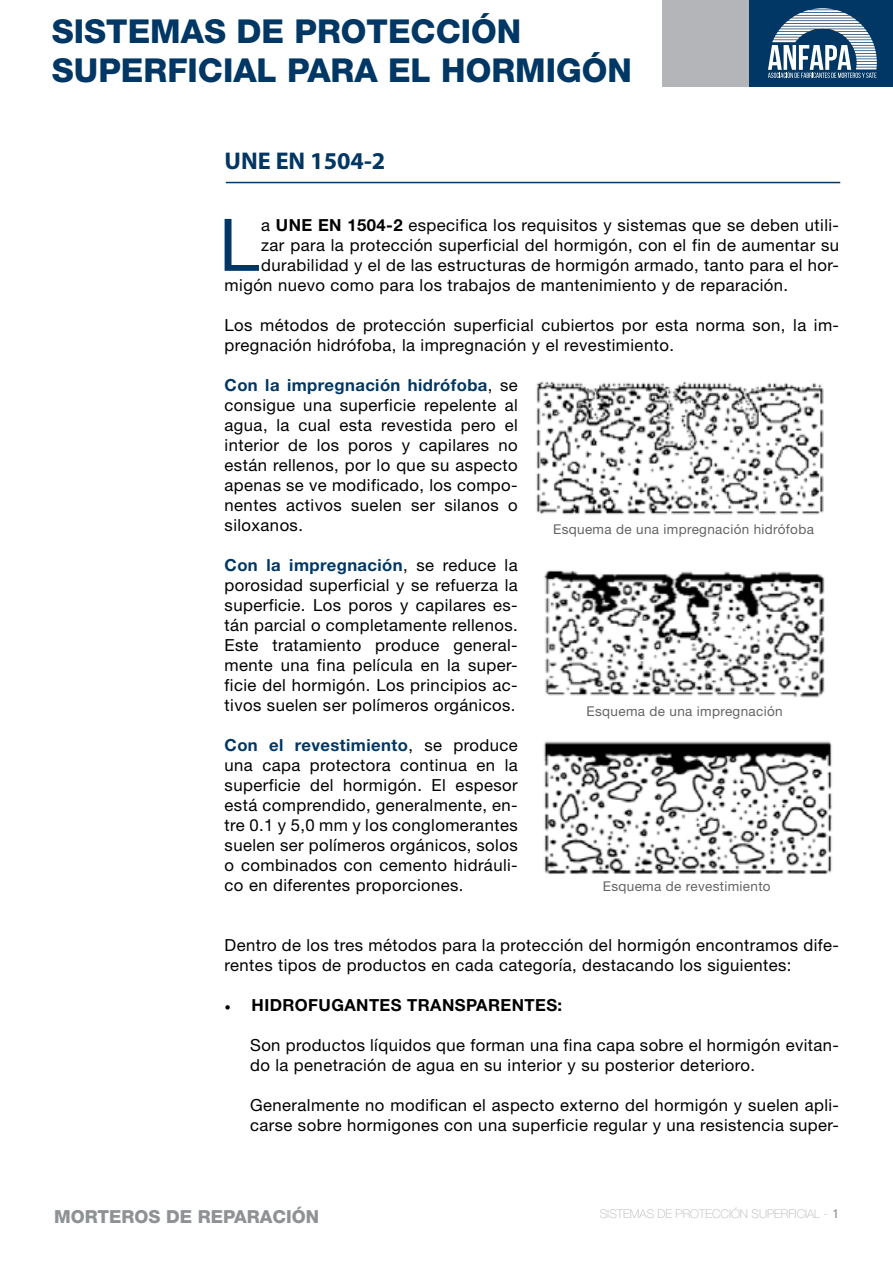
<style>
.page{position:relative;width:893px;height:1263px;background:#fff}
.page>*{position:absolute;margin:0;border:0;box-sizing:border-box;transform-origin:0 0}
.t1{font:72.75px "Helvetica Neue LT Std";color:#003764}
.t2{font:800 33px/39.6px "Helvetica Neue LT Std";color:#003764}
.t3{font:700 24.3px "Myriad Pro";color:#003764}
.t4{font:800 18px "Helvetica Neue LT Std";color:#8e9295}
.t5{font:16.65px/20px "Helvetica Neue LT Std";letter-spacing:.025em;color:#000}
.t6{font:700 16.65px "Helvetica Neue LT Std";letter-spacing:.025em;color:#000}
.t7{font:13.5px "Helvetica Neue LT Std";letter-spacing:.025em;color:#636466}
.t8{font:100 12px "Helvetica Neue LT Std";color:#b4b5b8}
.s1{font-weight:700}
.s2{font-weight:700;color:#003764}
.s3{font-family:"Minion Pro";font-weight:400}
.s4{font-family:"DIN Pro";font-weight:500;color:#8e9295}
</style>
<div class="page">
<div style="left:662px;top:0;width:87px;height:87px;background:#b4b5b8"></div>
<div style="left:749px;top:0;width:144px;height:87px;background:#003764"></div>
<svg style="left:768px;top:8px;width:109px;height:70px"></svg>
<hr style="left:226px;top:182px;width:614px;height:1px;background:#003764">
<img style="left:536px;top:381px;width:288px;height:134px">
<img style="left:544px;top:570px;width:281px;height:128px">
<img style="left:544px;top:741px;width:288px;height:133px">
<h2 class="t2" style="left:52px;top:11px;width:582px">SISTEMAS DE PROTECCIÓN<br>SUPERFICIAL PARA EL HORMIGÓN</h2>
<h3 class="t3" style="left:225px;top:145px;width:162px">UNE EN 1504-2</h3>
<h1 class="t1" style="left:219px;top:202px;width:42px">L</h1>
<p class="t5" style="left:261px;top:215px;width:579px">a <span class="s1">UNE EN 1504-2</span> especifica los requisitos y sistemas que se deben utili-</p>
<p class="t5" style="left:261px;top:235px;width:579px">zar para la protección superficial del hormigón, con el fin de aumentar su</p>
<p class="t5" style="left:261px;top:255px;width:579px">durabilidad y el de las estructuras de hormigón armado, tanto para el hor-</p>
<p class="t5" style="left:225px;top:275px;width:565px">migón nuevo como para los trabajos de mantenimiento y de reparación.</p>
<p class="t5" style="left:225px;top:315px;width:616px">Los métodos de protección superficial cubiertos por esta norma son, la im&shy;pregnación hidrófoba, la impregnación y el revestimiento.</p>
<p class="t5" style="left:225px;top:375px;width:295px;text-align:justify"><span class="s2">Con la impregnación hidrófoba</span>, se consigue una superficie repelente al agua, la cual esta revestida pero el interior de los poros y capilares no están rellenos, por lo que su aspecto apenas se ve modificado, los compo&shy;nentes activos suelen ser silanos o siloxanos.</p>
<p class="t5" style="left:225px;top:555px;width:295px;text-align:justify"><span class="s2">Con la impregnación</span>, se reduce la porosidad superficial y se refuerza la superficie. Los poros y capilares es&shy;tán parcial o completamente rellenos.<br>Este tratamiento produce general&shy;mente una fina película en la super&shy;ficie del hormigón. Los principios ac&shy;tivos suelen ser polímeros orgánicos.</p>
<p class="t5" style="left:225px;top:735px;width:295px;text-align:justify"><span class="s2">Con el revestimiento</span>, se produce una capa protectora continua en la superficie del hormigón. El espesor está comprendido, generalmente, en&shy;tre 0.1 y 5,0 mm y los conglomerantes suelen ser polímeros orgánicos, solos o combinados con cemento hidráuli&shy;co en diferentes proporciones.</p>
<p class="t7" style="left:553px;top:521px;width:262px">Esquema de una impregnación hidrófoba</p>
<p class="t7" style="left:587px;top:703px;width:198px">Esquema de una impregnación</p>
<p class="t7" style="left:603px;top:878px;width:169px">Esquema de revestimiento</p>
<p class="t5" style="left:225px;top:935px;width:616px">Dentro de los tres métodos para la protección del hormigón encontramos dife&shy;rentes tipos de productos en cada categoría, destacando los siguientes:</p>
<p class="t6" style="left:225px;top:994px;width:339px"><span class="s3">•</span> HIDROFUGANTES TRANSPARENTES:</p>
<p class="t5" style="left:250px;top:1035px;width:590px">Son productos líquidos que forman una fina capa sobre el hormigón evitan&shy;do la penetración de agua en su interior y su posterior deterioro.</p>
<p class="t5" style="left:250px;top:1095px;width:590px">Generalmente no modifican el aspecto externo del hormigón y suelen apli&shy;carse sobre hormigones con una superficie regular y una resistencia super-</p>
<p class="t4" style="left:54px;top:1206px;width:267px">MORTEROS DE REPARACIÓN</p>
<p class="t8" style="left:600px;top:1206px;width:241px">SISTEMAS DE PROTECCIÓN SUPERFICIAL - <span class="s4">1</span></p>
</div>
